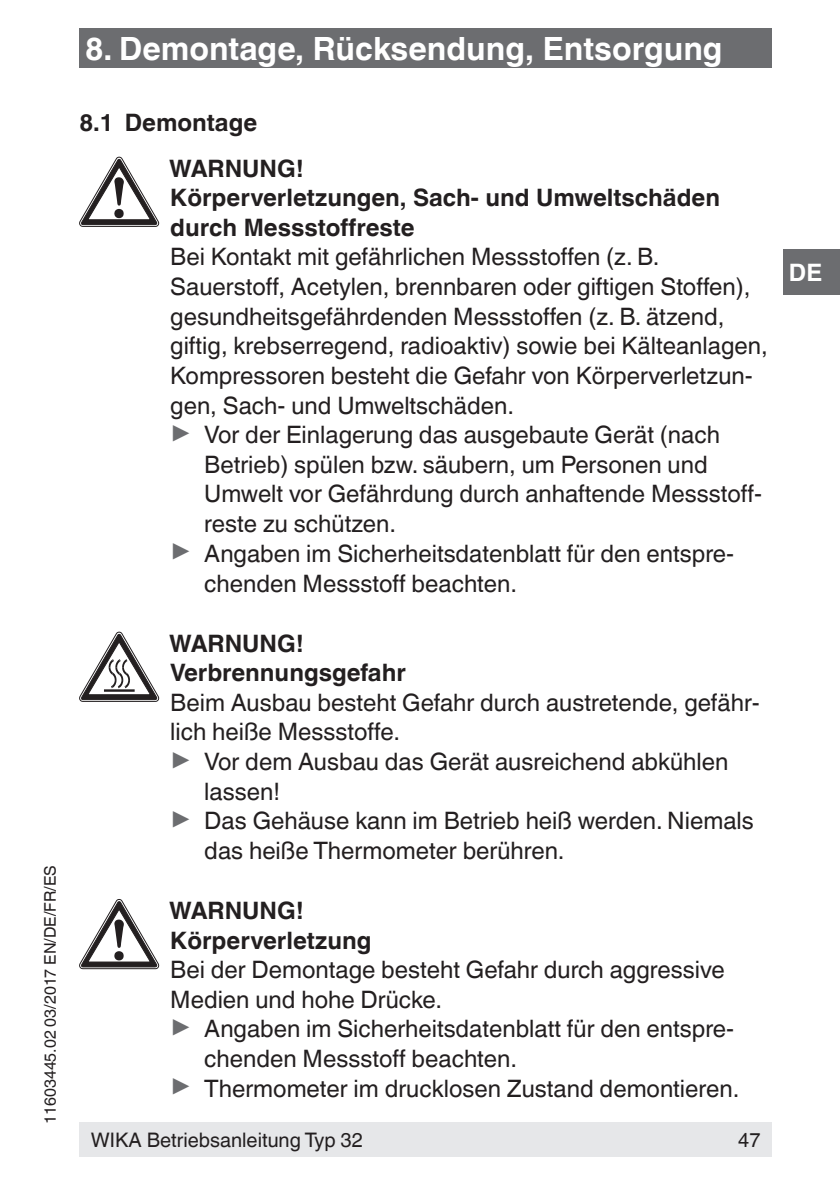
<style>
.page{position:relative;width:840px;height:1191px;background:#fff}
.page>*{position:absolute;margin:0;border:0;box-sizing:border-box;transform-origin:0 0}
.t1{font:700 32px "Helvetica World";color:#fff}
.t2{font:24px "Helvetica World";color:#231f20}
.t3{font:700 24px/29.6px "Helvetica World";color:#231f20}
.t4{font:700 24px "Helvetica World";color:#fff}
.t5{font:20px "Helvetica World";color:#231f20}
.t6{font:16px "Helvetica World";color:#231f20}
.s1{font-size:26.8px;color:#6c6d70}
</style>
<div class="page">
<div style="left:79px;top:1123px;width:692px;height:34px;background:#e6e7e9"></div>
<div style="left:782px;top:249px;width:57px;height:46px;background:#6c6d70"></div>
<div style="left:79px;top:28px;width:692px;height:40px;background:#6c6d70"></div>
<svg style="left:79px;top:157px;width:80px;height:70px"></svg>
<svg style="left:79px;top:632px;width:80px;height:69px"></svg>
<svg style="left:79px;top:899px;width:80px;height:70px"></svg>
<p class="t6" style="left:41px;top:1123px;width:260px;rotate:-90deg">11603445.02 03/2017 EN/DE/FR/ES</p>
<h1 class="t1" style="left:85px;top:30px;width:638px">8. Demontage, Rücksendung, Entsorgung</h1>
<p class="t3" style="left:169px;top:99px;width:136px;line-height:46px;text-indent:-90px">8.1 Demontage<br>WARNUNG!</p>
<p class="t3" style="left:170px;top:183px;width:551px">Körperverletzungen, Sach- und Umweltschäden durch Messstoffreste</p>
<p class="t2" style="left:170px;top:243px;width:490px">Bei Kontakt mit gefährlichen Messstoffen (z. B.</p>
<p class="t2" style="left:170px;top:273px;width:581px">Sauerstoff, Acetylen, brennbaren oder giftigen Stoffen),</p>
<p class="t2" style="left:170px;top:302px;width:555px">gesundheitsgefährdenden Messstoffen (z. B. ätzend,</p>
<p class="t2" style="left:170px;top:332px;width:598px">giftig, krebserregend, radioaktiv) sowie bei Kälteanlagen,</p>
<p class="t2" style="left:170px;top:361px;width:583px">Kompressoren besteht die Gefahr von Körperverletzun-</p>
<p class="t2" style="left:170px;top:391px;width:345px">gen, Sach- und Umweltschäden.</p>
<p class="t2" style="left:170px;top:421px;width:551px"><span class="s1">▶</span> Vor der Einlagerung das ausgebaute Gerät (nach</p>
<p class="t2" style="left:204px;top:450px;width:504px">Betrieb) spülen bzw. säubern, um Personen und</p>
<p class="t2" style="left:204px;top:480px;width:559px">Umwelt vor Gefährdung durch anhaftende Messstoff-</p>
<p class="t2" style="left:204px;top:509px;width:193px">reste zu schützen.</p>
<p class="t2" style="left:170px;top:539px;width:565px"><span class="s1">▶</span> Angaben im Sicherheitsdatenblatt für den entspre-</p>
<p class="t2" style="left:204px;top:569px;width:314px">chenden Messstoff beachten.</p>
<p class="t3" style="left:169px;top:628px;width:238px">WARNUNG!<br>Verbrennungsgefahr</p>
<p class="t2" style="left:170px;top:688px;width:590px">Beim Ausbau besteht Gefahr durch austretende, gefähr-</p>
<p class="t2" style="left:170px;top:718px;width:231px">lich heiße Messstoffe.</p>
<p class="t2" style="left:170px;top:747px;width:559px"><span class="s1">▶</span> Vor dem Ausbau das Gerät ausreichend abkühlen</p>
<p class="t2" style="left:204px;top:777px;width:77px">lassen!</p>
<p class="t2" style="left:170px;top:807px;width:584px"><span class="s1">▶</span> Das Gehäuse kann im Betrieb heiß werden. Niemals</p>
<p class="t2" style="left:204px;top:836px;width:361px">das heiße Thermometer berühren.</p>
<p class="t3" style="left:169px;top:896px;width:203px">WARNUNG!<br>Körperverletzung</p>
<p class="t2" style="left:170px;top:955px;width:555px">Bei der Demontage besteht Gefahr durch aggressive</p>
<p class="t2" style="left:170px;top:985px;width:273px">Medien und hohe Drücke.</p>
<p class="t2" style="left:170px;top:1015px;width:565px"><span class="s1">▶</span> Angaben im Sicherheitsdatenblatt für den entspre-</p>
<p class="t2" style="left:204px;top:1044px;width:314px">chenden Messstoff beachten.</p>
<p class="t2" style="left:170px;top:1074px;width:570px"><span class="s1">▶</span> Thermometer im drucklosen Zustand demontieren.</p>
<p class="t5" style="left:91px;top:1128px;width:273px">WIKA Betriebsanleitung Typ 32</p>
<p class="t5" style="left:737px;top:1128px;width:24px">47</p>
<p class="t4" style="left:788px;top:258px;width:35px">DE</p>
</div>
